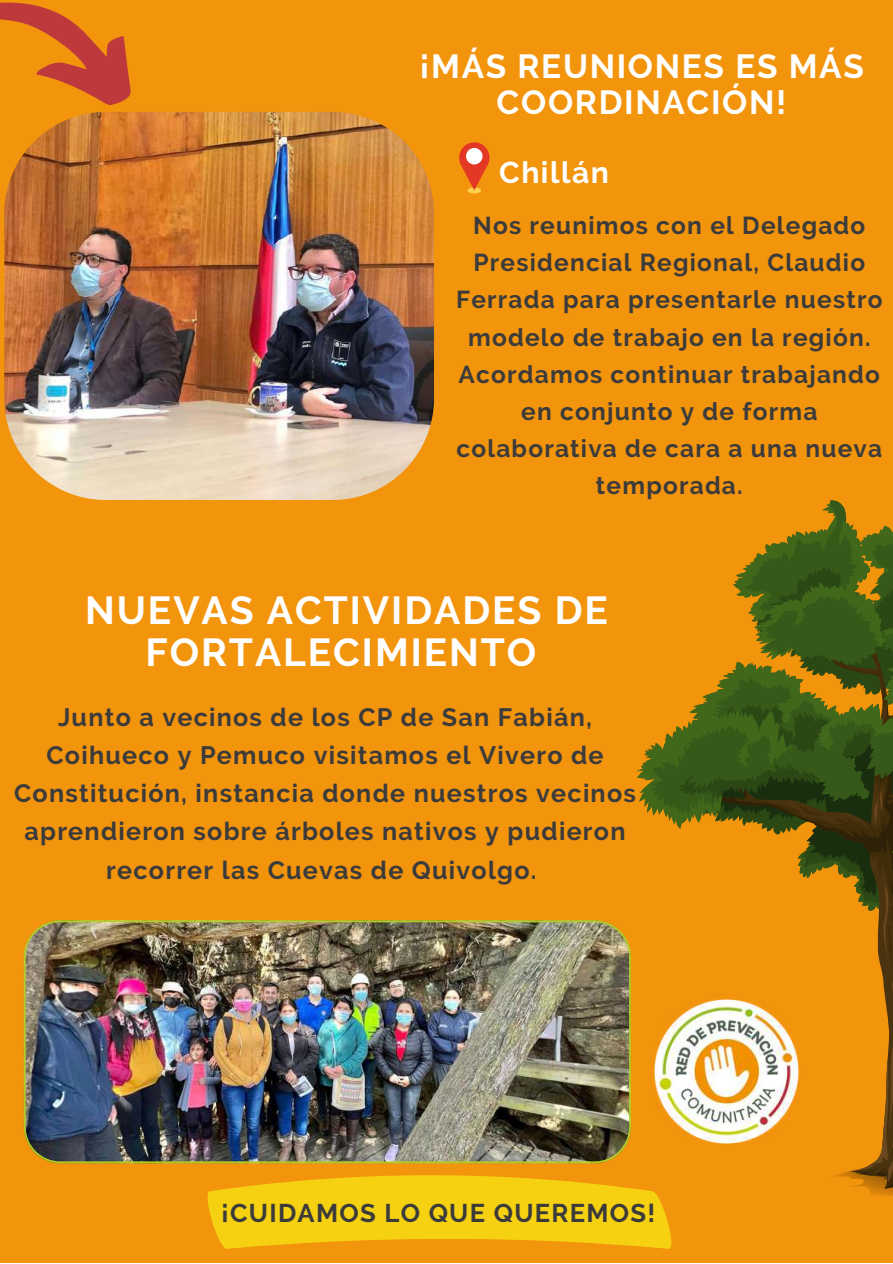
<style>
.page{position:relative;width:893px;height:1264px;background:#fff}
.page>*{position:absolute;margin:0;border:0;box-sizing:border-box;transform-origin:0 0}
.t1{font:700 39px/41.5px "Raleway";letter-spacing:.05em;color:#fff;text-align:center}
.t2{font:700 33.3px/36px "Raleway";letter-spacing:.05em;color:#fff;text-align:center}
.t3{font:700 30px "Raleway";letter-spacing:.05em;color:#fff}
.t4{font:700 25.5px "Raleway";letter-spacing:.05em;color:#3b3b3b}
.t5{font:700 25.05px/38.2px "Raleway";letter-spacing:.05em;color:#3b3b3b;text-align:center}
.t6{font:700 24.45px/37px "Raleway";letter-spacing:.05em;color:#3b3b3b;text-align:center}
</style>
<div class="page">
<div style="left:0;top:0;width:892px;height:1262px;background:#f3940d"></div>
<svg style="left:201px;top:500px;width:692px;height:748px"></svg>
<img style="left:649px;top:994px;width:154px;height:154px">
<img style="left:4px;top:112px;width:430px;height:388px">
<img style="left:24px;top:920px;width:607px;height:243px">
<svg style="left:0;top:2px;width:131px;height:103px"></svg>
<svg style="left:467px;top:188px;width:14px;height:6px"></svg>
<div style="left:467px;top:187px;width:14px;height:6px;background:#fcd24f;border-radius:50%"></div>
<svg style="left:459px;top:142px;width:30px;height:48px"></svg>
<div style="left:466px;top:148px;width:16px;height:16px;background:#fff;border-radius:50%"></div>
<h2 class="t2" style="left:419px;top:49px;width:446px">¡MÁS REUNIONES ES MÁS<br>COORDINACIÓN!</h2>
<p class="t3" style="left:499px;top:155px;width:111px">Chillán</p>
<p class="t6" style="left:456px;top:207px;width:428px">Nos reunimos con el Delegado<br>Presidencial Regional, Claudio<br>Ferrada para presentarle nuestro modelo de trabajo en la región.<br>Acordamos continuar trabajando en conjunto y de forma colaborativa de cara a una nueva temporada.</p>
<h1 class="t1" style="left:85px;top:590px;width:524px">NUEVAS ACTIVIDADES DE<br>FORTALECIMIENTO</h1>
<p class="t5" style="left:14px;top:697px;width:623px">Junto a vecinos de los CP de San Fabián, Coihueco y Pemuco visitamos el Vivero de Constitución, instancia donde nuestros vecinos aprendieron sobre árboles nativos y pudieron recorrer las Cuevas de Quivolgo.</p>
<p class="t4" style="left:221px;top:1198px;width:435px">¡CUIDAMOS LO QUE QUEREMOS!</p>
</div>
